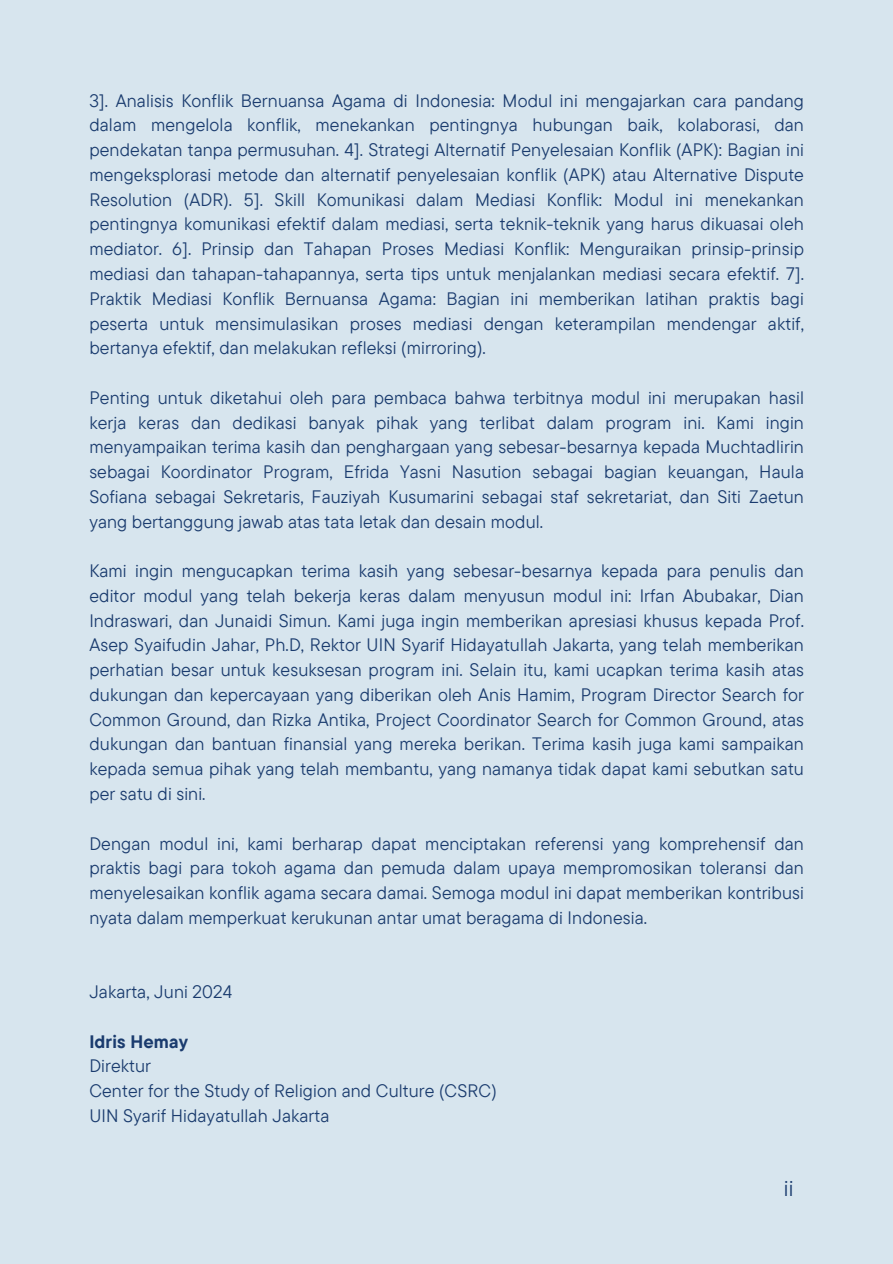
<style>
.page{position:relative;width:893px;height:1264px;background:#fff}
.page>*{position:absolute;margin:0;border:0;box-sizing:border-box;transform-origin:0 0}
.t1{font:22.35px "TT Commons Pro";color:#1a3b6e}
.t2{font:18px/24.8px "TT Commons Pro";letter-spacing:.01em;color:#1a3b6e;text-align:justify}
.t3{font:700 18px "TT Commons Pro";letter-spacing:.01em;color:#1a3b6e}
</style>
<div class="page">
<div style="left:0;top:0;width:892px;height:1263px;background:#d7e5ee"></div>
<p class="t2" style="left:89px;top:88px;width:716px">3]. Analisis Konflik Bernuansa Agama di Indonesia: Modul ini mengajarkan cara pandang dalam mengelola konflik, menekankan pentingnya hubungan baik, kolaborasi, dan pendekatan tanpa permusuhan. 4]. Strategi Alternatif Penyelesaian Konflik (APK): Bagian ini mengeksplorasi metode dan alternatif penyelesaian konflik (APK) atau Alternative Dispute Resolution (ADR). 5]. Skill Komunikasi dalam Mediasi Konflik: Modul ini menekankan pentingnya komunikasi efektif dalam mediasi, serta teknik-teknik yang harus dikuasai oleh mediator. 6]. Prinsip dan Tahapan Proses Mediasi Konflik: Menguraikan prinsip-prinsip mediasi dan tahapan-tahapannya, serta tips untuk menjalankan mediasi secara efektif. 7].<br>Praktik Mediasi Konflik Bernuansa Agama: Bagian ini memberikan latihan praktis bagi peserta untuk mensimulasikan proses mediasi dengan keterampilan mendengar aktif, bertanya efektif, dan melakukan refleksi (mirroring).</p>
<p class="t2" style="left:89px;top:385px;width:716px">Penting untuk diketahui oleh para pembaca bahwa terbitnya modul ini merupakan hasil kerja keras dan dedikasi banyak pihak yang terlibat dalam program ini. Kami ingin menyampaikan terima kasih dan penghargaan yang sebesar-besarnya kepada Muchtadlirin sebagai Koordinator Program, Efrida Yasni Nasution sebagai bagian keuangan, Haula Sofiana sebagai Sekretaris, Fauziyah Kusumarini sebagai staf sekretariat, dan Siti Zaetun yang bertanggung jawab atas tata letak dan desain modul.</p>
<p class="t2" style="left:89px;top:558px;width:716px">Kami ingin mengucapkan terima kasih yang sebesar-besarnya kepada para penulis dan editor modul yang telah bekerja keras dalam menyusun modul ini: Irfan Abubakar, Dian Indraswari, dan Junaidi Simun. Kami juga ingin memberikan apresiasi khusus kepada Prof.<br>Asep Syaifudin Jahar, Ph.D, Rektor UIN Syarif Hidayatullah Jakarta, yang telah memberikan perhatian besar untuk kesuksesan program ini. Selain itu, kami ucapkan terima kasih atas dukungan dan kepercayaan yang diberikan oleh Anis Hamim, Program Director Search for Common Ground, dan Rizka Antika, Project Coordinator Search for Common Ground, atas dukungan dan bantuan finansial yang mereka berikan. Terima kasih juga kami sampaikan kepada semua pihak yang telah membantu, yang namanya tidak dapat kami sebutkan satu per satu di sini.</p>
<p class="t2" style="left:89px;top:830px;width:716px">Dengan modul ini, kami berharap dapat menciptakan referensi yang komprehensif dan praktis bagi para tokoh agama dan pemuda dalam upaya mempromosikan toleransi dan menyelesaikan konflik agama secara damai. Semoga modul ini dapat memberikan kontribusi nyata dalam memperkuat kerukunan antar umat beragama di Indonesia.</p>
<p class="t2" style="left:89px;top:979px;width:144px">Jakarta, Juni 2024</p>
<p class="t3" style="left:89px;top:1027px;width:100px">Idris Hemay</p>
<p class="t2" style="left:89px;top:1053px;width:409px;text-align:left">Direktur<br>Center for the Study of Religion and Culture (CSRC)<br>UIN Syarif Hidayatullah Jakarta</p>
<p class="t1" style="left:783px;top:1171px;width:11px">ii</p>
</div>
